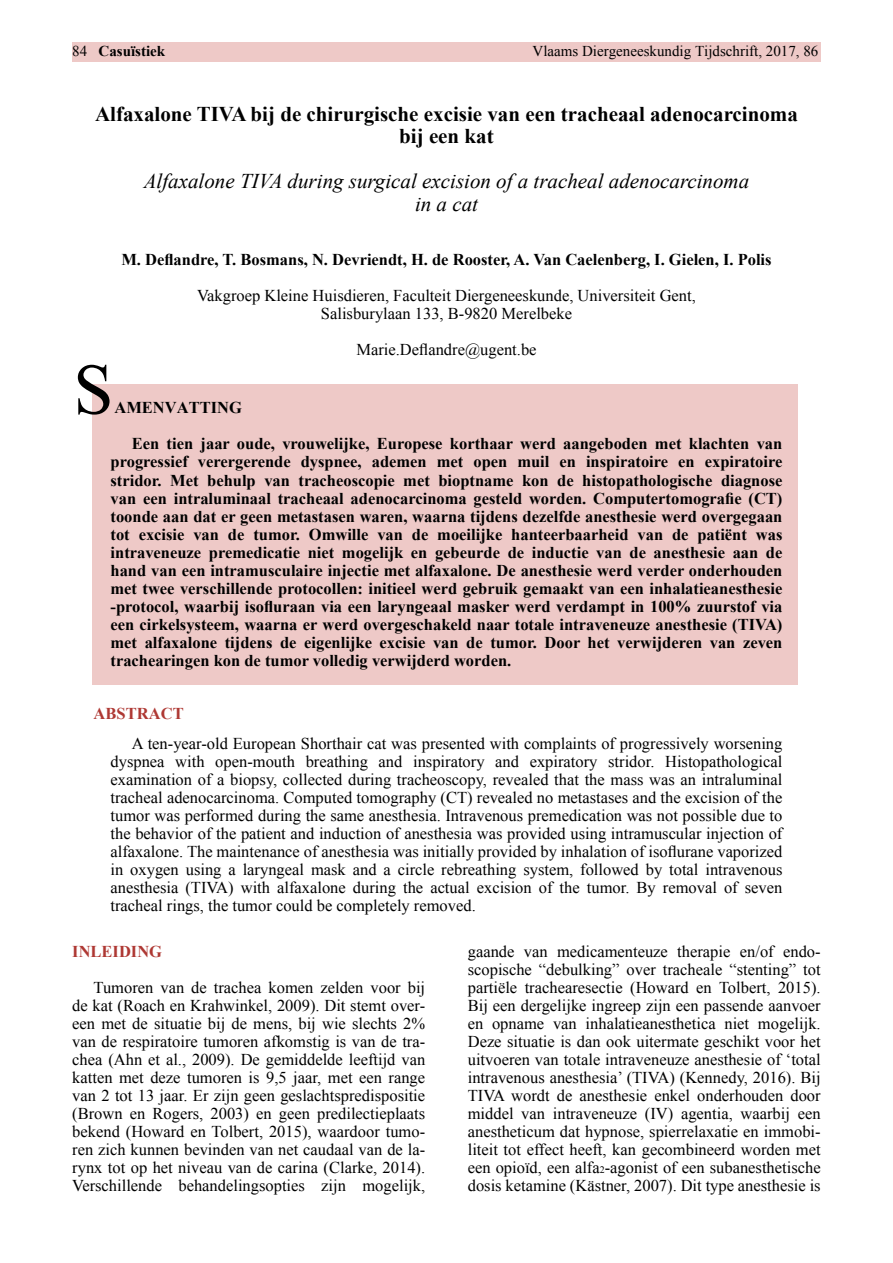
<style>
.page{position:relative;width:893px;height:1263px;background:#fff}
.page>*{position:absolute;margin:0;border:0;box-sizing:border-box;transform-origin:0 0}
.t1{font:72px "Times New Roman";color:#000}
.t2{font:700 21px/22.5px "Times New Roman";color:#000;text-align:center}
.t3{font:italic 21px/22.5px "Times New Roman";color:#000;text-align:center}
.t4{font:16.5px/18px "Times New Roman";color:#000;text-align:justify}
.t5{font:700 16.5px/18px "Times New Roman";color:#000}
.t6{font:700 16.5px "Times New Roman";color:#ae3833}
.t7{font:15px "Times New Roman";color:#000}
.t8{font:700 15px "Times New Roman";color:#000}
.s1{font-weight:400}
.s2{font-size:9.9px}
</style>
<div class="page">
<div style="left:92px;top:385px;width:706px;height:300px;background:#eec9c7"></div>
<div style="left:72px;top:43px;width:749px;height:19px;background:#eec9c7"></div>
<p class="t8" style="left:72px;top:41px;width:94px"><span class="s1">84</span> Casuïstiek</p>
<p class="t7" style="left:533px;top:41px;width:287px">Vlaams Diergeneeskundig Tijdschrift, 2017, 86</p>
<p class="t2" style="left:95px;top:102px;width:704px">Alfaxalone TIVA bij de chirurgische excisie van een tracheaal adenocarcinoma bij een kat</p>
<p class="t3" style="left:144px;top:169px;width:607px">Alfaxalone TIVA during surgical excision of a tracheal adenocarcinoma in a cat</p>
<p class="t5" style="left:121px;top:250px;width:652px">M. Deflandre, T. Bosmans, N. Devriendt, H. de Rooster, A. Van Caelenberg, I. Gielen, I. Polis</p>
<p class="t4" style="left:197px;top:286px;width:500px;text-align:center">Vakgroep Kleine Huisdieren, Faculteit Diergeneeskunde, Universiteit Gent,<br>Salisburylaan 133, B-9820 Merelbeke</p>
<p class="t4" style="left:356px;top:340px;width:182px">Marie.Deflandre@ugent.be</p>
<h1 class="t1" style="left:73px;top:341px;width:42px">S</h1>
<p class="t5" style="left:132px;top:390px;width:652px;line-height:36px;text-indent:-17px">AMENVATTING<br>Een tien jaar oude, vrouwelijke, Europese korthaar werd aangeboden met klachten van</p>
<p class="t5" style="left:111px;top:453px;width:673px;text-align:justify">progressief verergerende dyspnee, ademen met open muil en inspiratoire en expiratoire stridor. Met behulp van tracheoscopie met bioptname kon de histopathologische diagnose van een intraluminaal tracheaal adenocarcinoma gesteld worden. Computertomografie (CT) toonde aan dat er geen metastasen waren, waarna tijdens dezelfde anesthesie werd overgegaan tot excisie van de tumor. Omwille van de moeilijke hanteerbaarheid van de patiënt was intraveneuze premedicatie niet mogelijk en gebeurde de inductie van de anesthesie aan de hand van een intramusculaire injectie met alfaxalone. De anesthesie werd verder onderhouden met twee verschillende protocollen: initieel werd gebruik gemaakt van een inhalatieanesthesie -protocol, waarbij isofluraan via een laryngeaal masker werd verdampt in 100% zuurstof via een cirkelsysteem, waarna er werd overgeschakeld naar totale intraveneuze anesthesie (TIVA) met alfaxalone tijdens de eigenlijke excisie van de tumor. Door het verwijderen van zeven trachearingen kon de tumor volledig verwijderd worden.</p>
<p class="t6" style="left:94px;top:702px;width:92px">ABSTRACT</p>
<p class="t4" style="left:111px;top:734px;width:673px;text-indent:21px">A ten-year-old European Shorthair cat was presented with complaints of progressively worsening dyspnea with open-mouth breathing and inspiratory and expiratory stridor. Histopathological examination of a biopsy, collected during tracheoscopy, revealed that the mass was an intraluminal tracheal adenocarcinoma. Computed tomography (CT) revealed no metastases and the excision of the tumor was performed during the same anesthesia. Intravenous premedication was not possible due to the behavior of the patient and induction of anesthesia was provided using intramuscular injection of alfaxalone. The maintenance of anesthesia was initially provided by inhalation of isoflurane vaporized in oxygen using a laryngeal mask and a circle rebreathing system, followed by total intravenous anesthesia (TIVA) with alfaxalone during the actual excision of the tumor. By removal of seven tracheal rings, the tumor could be completely removed.</p>
<p class="t6" style="left:72px;top:940px;width:91px">INLEIDING</p>
<p class="t4" style="left:72px;top:978px;width:354px;text-indent:21px">Tumoren van de trachea komen zelden voor bij de kat (Roach en Krahwinkel, 2009). Dit stemt over&shy;een met de situatie bij de mens, bij wie slechts 2% van de respiratoire tumoren afkomstig is van de tra&shy;chea (Ahn et al., 2009). De gemiddelde leeftijd van katten met deze tumoren is 9,5 jaar, met een range van 2 tot 13 jaar. Er zijn geen geslachtspredispositie (Brown en Rogers, 2003) en geen predilectieplaats bekend (Howard en Tolbert, 2015), waardoor tumo&shy;ren zich kunnen bevinden van net caudaal van de la&shy;rynx tot op het niveau van de carina (Clarke, 2014).<br>Verschillende behandelingsopties zijn mogelijk,</p>
<p class="t4" style="left:468px;top:942px;width:354px">gaande van medicamenteuze therapie en/of endo&shy;scopische “debulking” over tracheale “stenting” tot partiële trachearesectie (Howard en Tolbert, 2015).<br>Bij een dergelijke ingreep zijn een passende aanvoer en opname van inhalatieanesthetica niet mogelijk.<br>Deze situatie is dan ook uitermate geschikt voor het uitvoeren van totale intraveneuze anesthesie of ‘total intravenous anesthesia’ (TIVA) (Kennedy, 2016). Bij TIVA wordt de anesthesie enkel onderhouden door middel van intraveneuze (IV) agentia, waarbij een anestheticum dat hypnose, spierrelaxatie en immobi&shy;liteit tot effect heeft, kan gecombineerd worden met een opioïd, een alfa<span class="s2">2</span>-agonist of een subanesthetische dosis ketamine (Kästner, 2007). Dit type anesthesie is</p>
</div>
